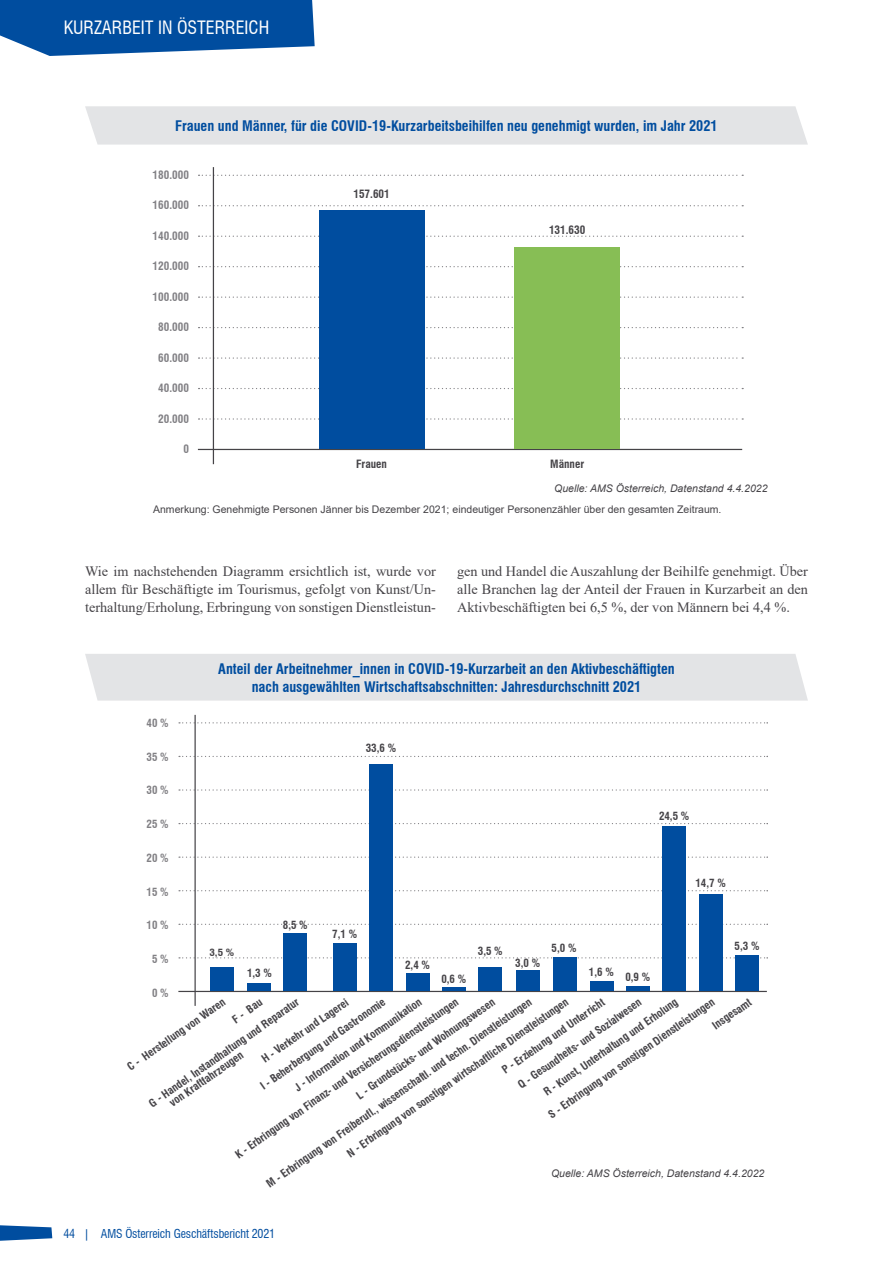
<style>
.page{position:relative;width:893px;height:1263px;background:#fff}
.page>*{position:absolute;margin:0;border:0;box-sizing:border-box;transform-origin:0 0}
.t1{font:condensed 18px "Swiss 721 BT";color:#fff}
.Standard_Text{font:14.25px/18px "Times New Roman";color:#454347;text-align:justify}
.tabellen_hl{font:700 condensed 14.25px "Swiss 721 BT";color:#004d9f}
.t2{font:condensed 12px "Swiss 721 BT";letter-spacing:-.01em;color:#004d9f}
.t3{font:700 11.55px "Arial";letter-spacing:.025em;color:#004d9f}
.t4{font:700 condensed 11.25px "Swiss 721 BT";color:#818084}
.t5{font:700 condensed 11.25px "Swiss 721 BT";color:#454347}
.t6{font:700 condensed 10.95px/11.2px "Swiss 721 BT";color:#454347}
.t7{font:700 condensed 10.95px "Swiss 721 BT";color:#818084}
.t8{font:10.5px "Arial";color:#454347}
.Infotext_Tabelle{font:italic 10.5px "Arial";color:#454347}
.t9{font:700 condensed 9.6px "Swiss 721 BT";color:#454347;scale:1.14 1}
.s1{font-family:"Arial";font-stretch:normal}
</style>
<div class="page">
<svg style="left:0;top:1225px;width:52px;height:16px"></svg>
<svg style="left:0;top:0;width:315px;height:56px;background:#1b60a9"></svg>
<svg style="left:179px;top:722px;width:589px;height:1px"></svg>
<svg style="left:179px;top:823px;width:589px;height:1px"></svg>
<svg style="left:179px;top:957px;width:589px;height:1px"></svg>
<svg style="left:179px;top:756px;width:589px;height:1px"></svg>
<svg style="left:179px;top:789px;width:589px;height:2px"></svg>
<svg style="left:179px;top:856px;width:589px;height:2px"></svg>
<svg style="left:179px;top:924px;width:589px;height:1px"></svg>
<svg style="left:179px;top:890px;width:589px;height:1px"></svg>
<hr style="left:178px;top:991px;width:589px;height:1px;background:#454347">
<hr style="left:194px;top:715px;width:2px;height:291px;background:#454347">
<div style="left:210px;top:967px;width:23px;height:24px;background:#004d9f"></div>
<div style="left:248px;top:984px;width:23px;height:7px;background:#004d9f"></div>
<div style="left:284px;top:933px;width:23px;height:58px;background:#004d9f"></div>
<div style="left:333px;top:943px;width:23px;height:48px;background:#004d9f"></div>
<div style="left:370px;top:764px;width:23px;height:227px;background:#004d9f"></div>
<div style="left:406px;top:973px;width:23px;height:18px;background:#004d9f"></div>
<hr style="left:442px;top:988px;width:24px;height:3px;background:#004d9f">
<div style="left:479px;top:967px;width:23px;height:24px;background:#004d9f"></div>
<div style="left:516px;top:970px;width:23px;height:21px;background:#004d9f"></div>
<div style="left:553px;top:958px;width:24px;height:33px;background:#004d9f"></div>
<div style="left:590px;top:981px;width:23px;height:10px;background:#004d9f"></div>
<div style="left:626px;top:986px;width:23px;height:5px;background:#004d9f"></div>
<div style="left:663px;top:827px;width:23px;height:164px;background:#004d9f"></div>
<div style="left:699px;top:895px;width:23px;height:96px;background:#004d9f"></div>
<div style="left:736px;top:956px;width:23px;height:35px;background:#004d9f"></div>
<svg style="left:199px;top:175px;width:544px;height:1px"></svg>
<svg style="left:199px;top:205px;width:544px;height:1px"></svg>
<svg style="left:199px;top:236px;width:544px;height:1px"></svg>
<svg style="left:199px;top:266px;width:544px;height:1px"></svg>
<svg style="left:199px;top:418px;width:544px;height:2px"></svg>
<svg style="left:199px;top:357px;width:544px;height:2px"></svg>
<svg style="left:199px;top:388px;width:544px;height:1px"></svg>
<svg style="left:199px;top:296px;width:544px;height:2px"></svg>
<svg style="left:199px;top:327px;width:544px;height:1px"></svg>
<hr style="left:198px;top:449px;width:544px;height:1px;background:#454347">
<hr style="left:213px;top:167px;width:1px;height:297px;background:#454347">
<div style="left:319px;top:210px;width:105px;height:239px;background:#004d9f"></div>
<div style="left:514px;top:247px;width:106px;height:202px;background:#87be55"></div>
<div style="left:85px;top:106px;width:723px;height:39px;background:#e3e4e6"></div>
<div style="left:85px;top:654px;width:723px;height:47px;background:#e3e4e6"></div>
<h1 class="t1" style="left:64px;top:17px;width:207px">KURZARBEIT IN ÖSTERREICH</h1>
<h2 class="tabellen_hl" style="left:175px;top:117px;width:544px">Frauen und Männer, für die COVID-19-Kurzarbeitsbeihilfen neu genehmigt wurden, im Jahr 2021</h2>
<p class="t4" style="left:153px;top:168px;width:38px">180.000</p>
<p class="t4" style="left:153px;top:198px;width:38px">160.000</p>
<p class="t4" style="left:153px;top:229px;width:38px">140.000</p>
<p class="t4" style="left:153px;top:259px;width:38px">120.000</p>
<p class="t4" style="left:153px;top:290px;width:38px">100.000</p>
<p class="t4" style="left:158px;top:320px;width:32px">80.000</p>
<p class="t4" style="left:158px;top:351px;width:32px">60.000</p>
<p class="t4" style="left:158px;top:381px;width:32px">40.000</p>
<p class="t4" style="left:158px;top:412px;width:32px">20.000</p>
<p class="t4" style="left:183px;top:442px;width:7px">0</p>
<p class="t5" style="left:353px;top:188px;width:38px">157.601</p>
<p class="t5" style="left:356px;top:458px;width:32px">Frauen</p>
<p class="t5" style="left:549px;top:223px;width:38px">131.630</p>
<p class="t5" style="left:550px;top:458px;width:35px">Männer</p>
<p class="Infotext_Tabelle" style="left:554px;top:481px;width:215px">Quelle: AMS Österreich, Datenstand 4.4.2022</p>
<p class="t8" style="left:153px;top:502px;width:570px">Anmerkung: Genehmigte Personen Jänner bis Dezember 2021; eindeutiger Personenzähler über den gesamten Zeitraum.</p>
<p class="Standard_Text" style="left:85px;top:562px;width:352px">Wie im nachstehenden Diagramm ersichtlich ist, wurde vor allem für Beschäftigte im Tourismus, gefolgt von Kunst/Un&shy;terhaltung/Erholung, Erbringung von sonstigen Dienstleistun-</p>
<p class="Standard_Text" style="left:457px;top:562px;width:352px">gen und Handel die Auszahlung der Beihilfe genehmigt. Über alle Branchen lag der Anteil der Frauen in Kurzarbeit an den Aktivbeschäftigten bei 6,5 %, der von Männern bei 4,4 %.</p>
<h2 class="tabellen_hl" style="left:218px;top:660px;width:458px">Anteil der Arbeitnehmer_innen in COVID-19-Kurzarbeit an den Aktivbeschäftigten</h2>
<h2 class="tabellen_hl" style="left:252px;top:678px;width:391px">nach ausgewählten Wirtschaftsabschnitten: Jahresdurchschnitt 2021</h2>
<p class="t3" style="left:354px;top:671px;width:189px">C - HERSTELLUNG VON WAREN</p>
<p class="t7" style="left:147px;top:716px;width:24px">40 %</p>
<p class="t7" style="left:147px;top:750px;width:24px">35 %</p>
<p class="t7" style="left:147px;top:784px;width:24px">30 %</p>
<p class="t7" style="left:147px;top:817px;width:24px">25 %</p>
<p class="t7" style="left:147px;top:851px;width:24px">20 %</p>
<p class="t7" style="left:147px;top:885px;width:24px">15 %</p>
<p class="t7" style="left:147px;top:919px;width:24px">10 %</p>
<p class="t7" style="left:152px;top:952px;width:18px">5 %</p>
<p class="t7" style="left:152px;top:986px;width:18px">0 %</p>
<p class="t6" style="left:125px;top:1063px;width:118px;rotate:-35deg">C - Herstellung von Waren</p>
<p class="t6" style="left:233px;top:1151px;width:271px;rotate:-35deg">K - Erbringung von Finanz- und Versicherungsdienstleistungen</p>
<p class="t6" style="left:366px;top:743px;width:32px">33,6 %</p>
<p class="t6" style="left:659px;top:810px;width:32px">24,5 %</p>
<p class="t6" style="left:695px;top:877px;width:32px">14,7 %</p>
<p class="t6" style="left:283px;top:919px;width:26px">8,5 %</p>
<p class="t6" style="left:332px;top:928px;width:26px">7,1 %</p>
<p class="t6" style="left:735px;top:940px;width:26px">5,3 %</p>
<p class="t6" style="left:552px;top:943px;width:26px">5,0 %</p>
<p class="t6" style="left:478px;top:946px;width:26px">3,5 %</p>
<p class="t9" style="left:209px;top:946px;width:23px">3,5 %</p>
<p class="t6" style="left:515px;top:957px;width:26px">3,0 %</p>
<p class="t6" style="left:405px;top:959px;width:26px">2,4 %</p>
<p class="t6" style="left:589px;top:968px;width:63px">1,6 % 0,9 %</p>
<p class="t6" style="left:247px;top:967px;width:26px">1,3 %</p>
<p class="t6" style="left:441px;top:974px;width:26px">0,6 %</p>
<p class="t6" style="left:260px;top:1055px;width:105px;rotate:-35deg">H - Verkehr und Lagerei</p>
<p class="t6" style="left:258px;top:1082px;width:151px;rotate:-35deg">I - Beherbergung und Gastronomie</p>
<p class="t6" style="left:500px;top:1066px;width:124px;rotate:-35deg">P - Erziehung und Unterricht</p>
<p class="t6" style="left:710px;top:1022px;width:46px;rotate:-35deg">Insgesamt</p>
<p class="t6" style="left:161px;top:1090px;width:165px;text-indent:-17px;rotate:-35deg">G - Handel, Instandhaltung und Reparatur von Kraftfahrzeugen</p>
<p class="t6" style="left:230px;top:1016px;width:35px;rotate:-35deg">F - Bau</p>
<p class="t6" style="left:354px;top:1092px;width:168px;rotate:-35deg">L - Grundstücks- und Wohnungswesen</p>
<p class="t6" style="left:293px;top:1084px;width:154px;rotate:-35deg">J - Information und Kommunikation</p>
<p class="t6" style="left:516px;top:1081px;width:149px;rotate:-35deg">Q - Gesundheits- und Sozialwesen</p>
<p class="t6" style="left:264px;top:1180px;width:322px;rotate:-35deg">M - Erbringung von Freiberufl., wissenschaftl. und techn. Dienstleistungen</p>
<p class="t6" style="left:546px;top:1111px;width:202px;rotate:-35deg">S - Erbringung von sonstigen Dienstleistungen</p>
<p class="t6" style="left:542px;top:1088px;width:162px;rotate:-35deg">R - Kunst, Unterhaltung und Erholung</p>
<p class="t6" style="left:345px;top:1150px;width:269px;rotate:-35deg">N - Erbringung von sonstigen wirtschaftliche Dienstleistungen</p>
<p class="Infotext_Tabelle" style="left:551px;top:1166px;width:215px">Quelle: AMS Österreich, Datenstand 4.4.2022</p>
<p class="t2" style="left:63px;top:1226px;width:213px">44 <span class="s1">|</span> AMS Österreich Geschäftsbericht 2021</p>
</div>
